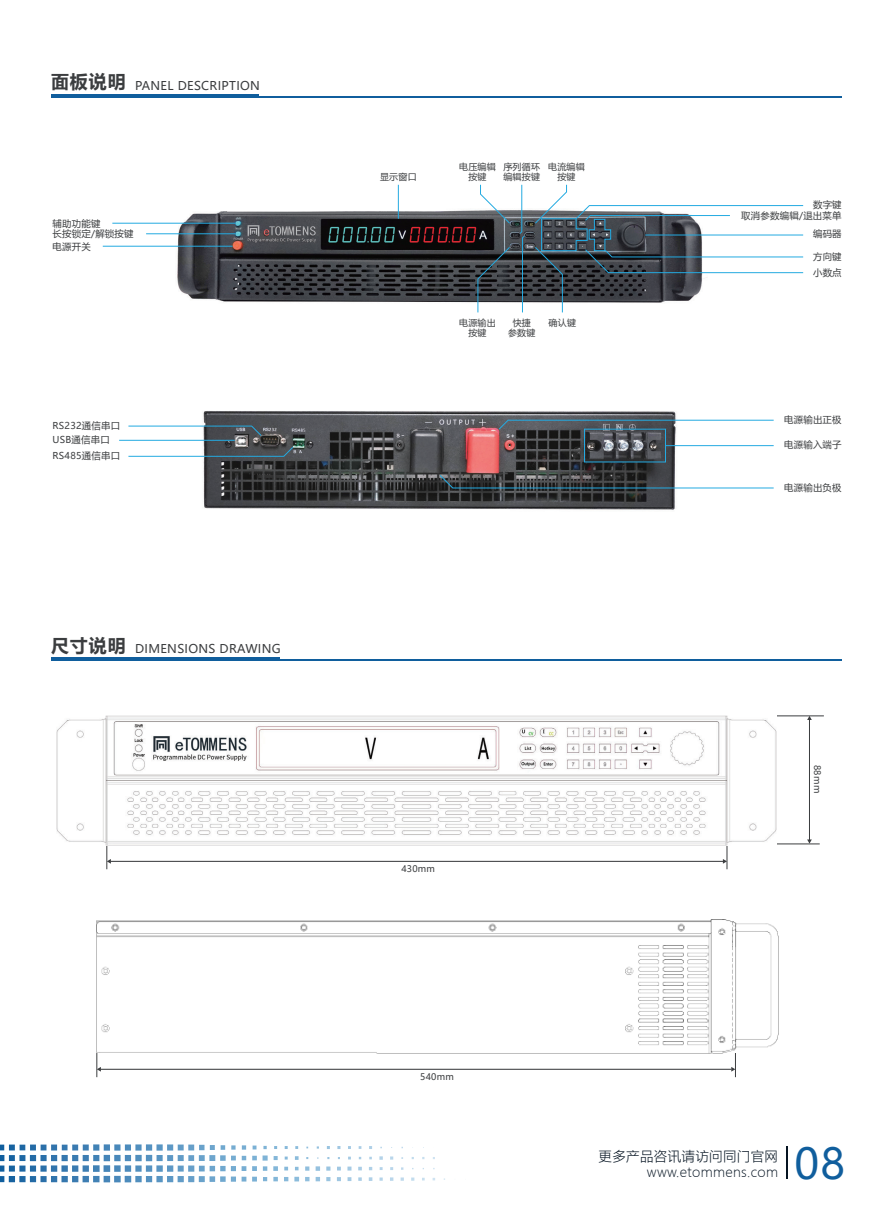
<style>
.page{position:relative;width:893px;height:1212px;background:#fff}
.page>*{position:absolute;margin:0;border:0;box-sizing:border-box;transform-origin:0 0}
.t1{font:42.15px "Microsoft Ya Hei";color:#105e9d}
.t2{font:300 13.5px/16.2px "Microsoft Ya Hei";letter-spacing:.025em;color:#061422;text-align:right}
.t3{font:12px "Microsoft Ya Hei";letter-spacing:.025em;color:#3b3d3f}
.t4{font:9.45px/14.2px "Microsoft Ya Hei";letter-spacing:.025em;color:#3b3d3f}
.t5{font:9px/9.9px "Microsoft Ya Hei";letter-spacing:.025em;color:#3b3d3f;text-align:center}
.s1{font-weight:700;font-size:18px}
</style>
<div class="page">
<svg style="left:807px;top:839px;width:5px;height:4px"></svg>
<hr style="left:809px;top:718px;width:1px;height:124px;background:#3b3d3f">
<hr style="left:755px;top:844px;width:65px;height:1px;background:#3b3d3f">
<hr style="left:759px;top:716px;width:65px;height:1px;background:#3b3d3f">
<hr style="left:111px;top:861px;width:615px;height:1px;background:#3b3d3f">
<svg style="left:723px;top:845px;width:5px;height:24px"></svg>
<svg style="left:107px;top:845px;width:4px;height:24px"></svg>
<img style="left:173px;top:199px;width:362px;height:104px">
<hr style="left:51px;top:94px;width:208px;height:3px;background:#105e9d">
<hr style="left:51px;top:96px;width:791px;height:1px;background:#105e9d">
<img style="left:200px;top:411px;width:480px;height:99px">
<hr style="left:112px;top:223px;width:123px;height:1px;background:#24aae1">
<hr style="left:146px;top:233px;width:89px;height:1px;background:#24aae1">
<hr style="left:103px;top:246px;width:130px;height:1px;background:#24aae1">
<svg style="left:519px;top:184px;width:6px;height:129px"></svg>
<svg style="left:480px;top:184px;width:30px;height:40px"></svg>
<svg style="left:477px;top:246px;width:33px;height:67px;background:#53595e"></svg>
<hr style="left:398px;top:185px;width:1px;height:34px;background:#24aae1">
<svg style="left:535px;top:184px;width:269px;height:129px"></svg>
<hr style="left:645px;top:235px;width:158px;height:1px;background:#24aae1">
<hr style="left:665px;top:445px;width:109px;height:1px;background:#24aae1">
<hr style="left:119px;top:440px;width:116px;height:1px;background:#24aae1">
<svg style="left:128px;top:425px;width:134px;height:11px"></svg>
<svg style="left:128px;top:446px;width:166px;height:11px"></svg>
<div style="left:584px;top:429px;width:82px;height:33px;border:1px solid #24aae1"></div>
<svg style="left:498px;top:420px;width:276px;height:10px"></svg>
<svg style="left:439px;top:474px;width:335px;height:15px"></svg>
<hr style="left:51px;top:658px;width:229px;height:3px;background:#105e9d">
<hr style="left:51px;top:660px;width:791px;height:1px;background:#105e9d">
<svg style="left:0;top:1144px;width:434px;height:17px"></svg>
<hr style="left:786px;top:1146px;width:1px;height:33px;background:#061422">
<hr style="left:101px;top:1069px;width:630px;height:1px;background:#3b3d3f">
<svg style="left:731px;top:1053px;width:5px;height:24px"></svg>
<svg style="left:97px;top:1053px;width:4px;height:24px"></svg>
<img style="left:96px;top:919px;width:683px;height:134px">
<img style="left:57px;top:715px;width:720px;height:130px">
<p class="t3" style="left:51px;top:77px;width:211px"><span class="s1">面板说明</span> PANEL DESCRIPTION</p>
<p class="t4" style="left:53px;top:216px;width:49px">辅助功能键</p>
<p class="t4" style="left:53px;top:226px;width:83px">长按锁定/解锁按键</p>
<p class="t4" style="left:53px;top:239px;width:40px">电源开关</p>
<p class="t4" style="left:53px;top:418px;width:69px">RS232通信串口<br>USB通信串口</p>
<p class="t4" style="left:53px;top:448px;width:69px">RS485通信串口</p>
<p class="t3" style="left:51px;top:641px;width:231px"><span class="s1">尺寸说明</span> DIMENSIONS DRAWING</p>
<p class="t5" style="left:503px;top:162px;width:38px;text-align:left">序列循环编辑按键</p>
<p class="t5" style="left:459px;top:162px;width:38px">电压编辑</p>
<p class="t5" style="left:380px;top:172px;width:38px">显示窗口</p>
<p class="t5" style="left:468px;top:172px;width:20px">按键</p>
<p class="t5" style="left:548px;top:162px;width:38px">电流编辑按键</p>
<p class="t5" style="left:459px;top:317px;width:38px">电源输出按键</p>
<p class="t5" style="left:508px;top:317px;width:29px">快捷参数键</p>
<p class="t5" style="left:549px;top:317px;width:29px">确认键</p>
<p class="t4" style="left:813px;top:197px;width:30px">数字键</p>
<p class="t4" style="left:741px;top:208px;width:102px">取消参数编辑/退出菜单</p>
<p class="t4" style="left:813px;top:227px;width:30px">编码器</p>
<p class="t4" style="left:813px;top:249px;width:30px">方向键</p>
<p class="t4" style="left:813px;top:265px;width:30px">小数点</p>
<p class="t4" style="left:784px;top:412px;width:59px">电源输出正极</p>
<p class="t4" style="left:784px;top:438px;width:59px">电源输入端子</p>
<p class="t4" style="left:784px;top:480px;width:59px">电源输出负极</p>
<p class="t5" style="left:401px;top:863px;width:35px">430mm</p>
<p class="t5" style="left:420px;top:1071px;width:35px">540mm</p>
<p class="t5" style="left:823px;top:765px;width:30px;rotate:90deg">88mm</p>
<h2 class="t2" style="left:599px;top:1147px;width:181px">更多产品咨讯请访问同门官网www.etommens.com</h2>
<h1 class="t1" style="left:795px;top:1135px;width:52px">08</h1>
</div>
